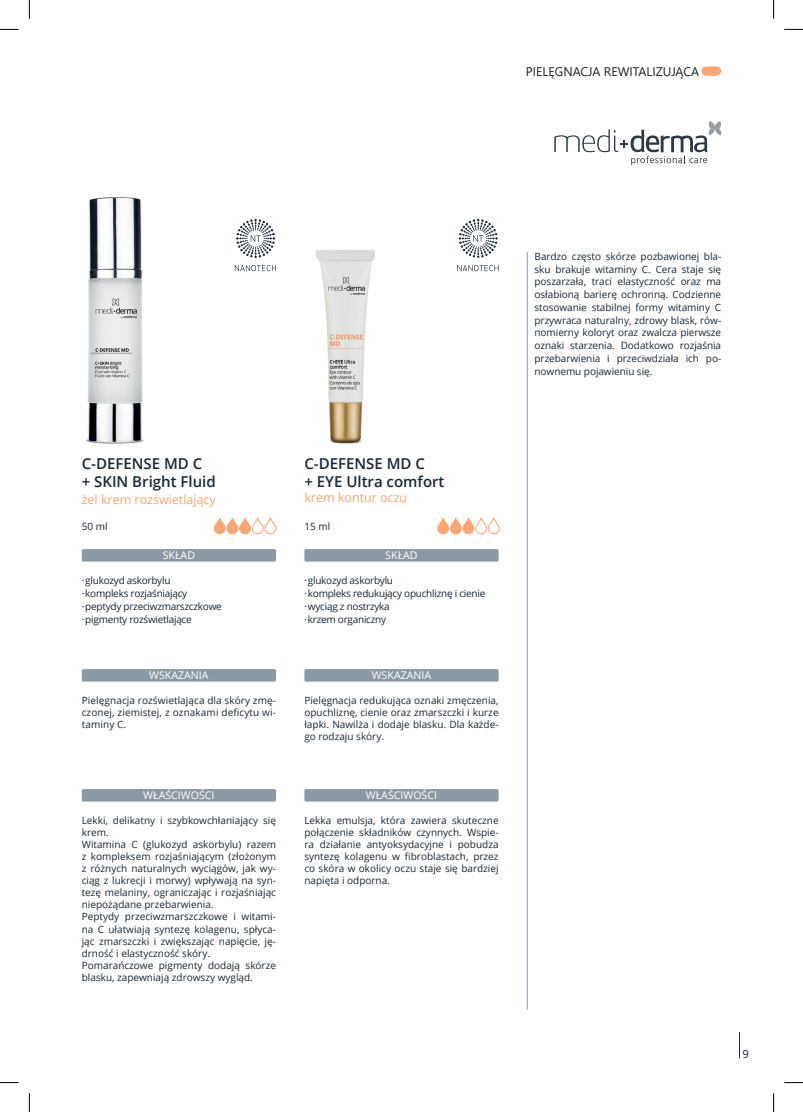
<style>
.page{position:relative;width:803px;height:1112px;background:#fff}
.page>*{position:absolute;margin:0;border:0;box-sizing:border-box;transform-origin:0 0}
.t1{font:600 15px/18px "Open Sans";color:#172938}
.t2{font:12.5px "Open Sans";color:#f9a670}
.t3{font:12.5px "Segoe UI";color:#231f20}
.t4{font:11.25px "Open Sans";color:#172938}
.t5{font:10.62px "Open Sans";color:#fff}
.t6{font:10px/12px "Open Sans";color:#172938;text-align:justify}
.t7{font:10px/12.8px "Open Sans";letter-spacing:-.025em;color:#172938}
</style>
<div class="page">
<svg style="left:739px;top:1032px;width:1px;height:26px"></svg>
<svg style="left:554px;top:121px;width:168px;height:44px"></svg>
<img style="left:86px;top:197px;width:58px;height:247px">
<img style="left:315px;top:250px;width:60px;height:194px">
<svg style="left:701px;top:67px;width:20px;height:8px"></svg>
<div style="left:82px;top:669px;width:194px;height:12px;background:#8b99a5;border-radius:2px"></div>
<div style="left:304px;top:669px;width:195px;height:12px;background:#8b99a5;border-radius:2px"></div>
<div style="left:82px;top:549px;width:194px;height:12px;background:#8b99a5;border-radius:2px"></div>
<div style="left:304px;top:549px;width:195px;height:12px;background:#8b99a5;border-radius:2px"></div>
<div style="left:82px;top:788px;width:194px;height:13px;background:#8b99a5;border-radius:2px"></div>
<div style="left:304px;top:788px;width:195px;height:13px;background:#8b99a5;border-radius:2px"></div>
<hr style="left:527px;top:252px;width:1px;height:757px;background:#8b99a5">
<svg style="left:214px;top:518px;width:62px;height:16px"></svg>
<svg style="left:437px;top:518px;width:62px;height:16px"></svg>
<svg style="left:235px;top:219px;width:41px;height:52px"></svg>
<svg style="left:457px;top:219px;width:42px;height:52px"></svg>
<svg style="left:0;top:29px;width:19px;height:1px"></svg>
<svg style="left:784px;top:29px;width:19px;height:1px"></svg>
<svg style="left:0;top:1082px;width:19px;height:1px"></svg>
<svg style="left:784px;top:1082px;width:19px;height:1px"></svg>
<svg style="left:29px;top:0;width:1px;height:19px"></svg>
<svg style="left:29px;top:1093px;width:1px;height:18px"></svg>
<svg style="left:773px;top:0;width:1px;height:19px"></svg>
<svg style="left:773px;top:1093px;width:1px;height:18px"></svg>
<p class="t3" style="left:526px;top:59px;width:175px">PIELĘGNACJA REWITALIZUJĄCA</p>
<h1 class="t1" style="left:82px;top:454px;width:135px">C-DEFENSE MD C<br>+ SKIN Bright Fluid</h1>
<p class="t2" style="left:82px;top:490px;width:136px">żel krem rozświetlający</p>
<p class="t6" style="left:82px;top:520px;width:27px">50 ml</p>
<h1 class="t1" style="left:304px;top:454px;width:142px">C-DEFENSE MD C<br>+ EYE Ultra comfort</h1>
<p class="t2" style="left:304px;top:489px;width:104px">krem kontur oczu</p>
<p class="t6" style="left:304px;top:520px;width:27px">15 ml</p>
<p class="t5" style="left:163px;top:548px;width:34px">SKŁAD</p>
<p class="t5" style="left:385px;top:548px;width:34px">SKŁAD</p>
<p class="t7" style="left:82px;top:574px;width:142px">·glukozyd askorbylu<br>·kompleks rozjaśniający ·peptydy przeciwzmarszczkowe ·pigmenty rozświetlające</p>
<p class="t7" style="left:304px;top:574px;width:182px">·glukozyd askorbylu<br>·kompleks redukujący opuchliznę i cienie ·wyciąg z nostrzyka<br>·krzem organiczny</p>
<p class="t5" style="left:149px;top:668px;width:61px">WSKAZANIA</p>
<p class="t5" style="left:372px;top:668px;width:61px">WSKAZANIA</p>
<p class="t6" style="left:82px;top:694px;width:196px">Pielęgnacja rozświetlająca dla skóry zmę&shy;czonej, ziemistej, z oznakami deficytu wi&shy;taminy C.</p>
<p class="t6" style="left:304px;top:694px;width:196px">Pielęgnacja redukująca oznaki zmęczenia, opuchliznę, cienie oraz zmarszczki i kurze łapki. Nawilża i dodaje blasku. Dla każde&shy;go rodzaju skóry.</p>
<p class="t5" style="left:143px;top:788px;width:73px">WŁAŚCIWOŚCI</p>
<p class="t5" style="left:366px;top:788px;width:73px">WŁAŚCIWOŚCI</p>
<p class="t6" style="left:82px;top:814px;width:196px;text-align:left">Lekki, delikatny i szybkowchłaniający się krem.<br>Witamina C (glukozyd askorbylu) razem z kompleksem rozjaśniającym (złożonym z różnych naturalnych wyciągów, jak wy&shy;ciąg z lukrecji i morwy) wpływają na syn&shy;tezę melaniny, ograniczając i rozjaśniając niepożądane przebarwienia.<br>Peptydy przeciwzmarszczkowe i witami&shy;na C ułatwiają syntezę kolagenu, spłyca&shy;jąc zmarszczki i zwiększając napięcie, ję&shy;drność i elastyczność skóry.<br>Pomarańczowe pigmenty dodają skórze blasku, zapewniają zdrowszy wygląd.</p>
<p class="t6" style="left:304px;top:814px;width:196px">Lekka emulsja, która zawiera skuteczne połączenie składników czynnych. Wspie&shy;ra działanie antyoksydacyjne i pobudza syntezę kolagenu w fibroblastach, przez co skóra w okolicy oczu staje się bardziej napięta i odporna.</p>
<p class="t6" style="left:534px;top:249px;width:188px;line-height:12.8px">Bardzo często skórze pozbawionej bla&shy;sku brakuje witaminy C. Cera staje się poszarzała, traci elastyczność oraz ma osłabioną barierę ochronną. Codzienne stosowanie stabilnej formy witaminy C przywraca naturalny, zdrowy blask, rów&shy;nomierny koloryt oraz zwalcza pierwsze oznaki starzenia. Dodatkowo rozjaśnia przebarwienia i przeciwdziała ich po&shy;nownemu pojawieniu się.</p>
<p class="t4" style="left:742px;top:1046px;width:8px">9</p>
</div>
